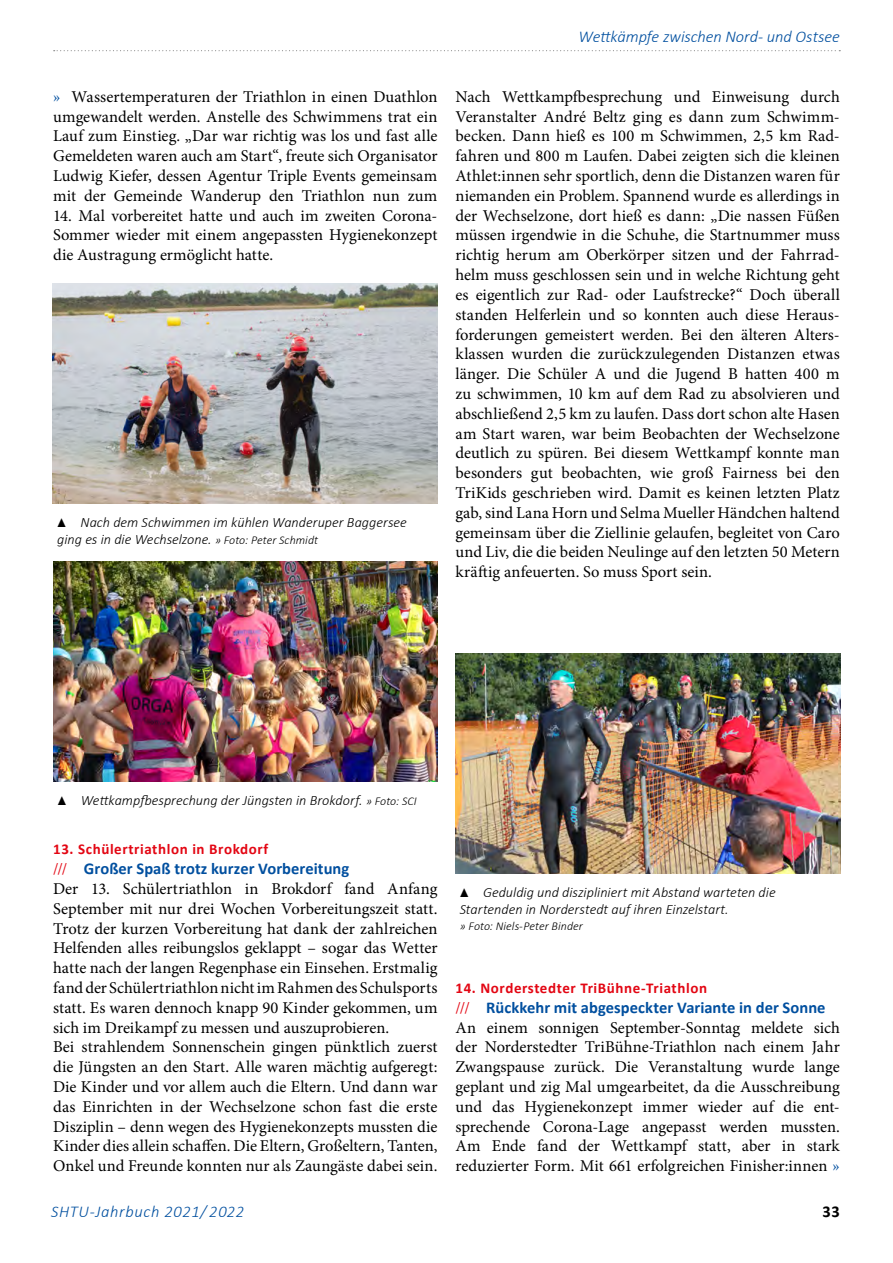
<style>
.page{position:relative;width:893px;height:1263px;background:#fff}
.page>*{position:absolute;margin:0;border:0;box-sizing:border-box;transform-origin:0 0}
.fließ_ohne_einzug{font:16.5px/19.8px "Minion Pro";color:#000;text-align:justify}
.fließ_ohne_einzug-2{font:700 16.5px "Calibri";letter-spacing:.005em;color:#004f9f}
.t1{font:italic 300 16.5px "Calibri";color:#004f9f}
.t2{font:italic 300 16.5px "Calibri";letter-spacing:.04em;color:#004f9f}
.t3{font:700 16.5px "Calibri";color:#000}
.Artikel_-Kopfzeile_R{font:700 15px "Calibri";letter-spacing:.04em;color:#e30613}
.fließ_ohne_einzug-3{font:700 15px "Calibri";letter-spacing:.04em;color:#e30613}
.Bildunterschrift{font:italic 300 14.25px/16.5px "Calibri";color:#000}
.Bildunterschrift-2{font:italic 300 12px "Calibri";letter-spacing:.005em;color:#000}
.s1{color:#004f9f}
.s2{font-family:"Acumin Pro";font-weight:400;font-style:normal}
.s3{font-size:12px}
.s4{font-family:"Minion Pro";font-weight:400;color:#e30613}
</style>
<div class="page">
<svg style="left:54px;top:50px;width:786px;height:1px"></svg>
<img style="left:53px;top:284px;width:384px;height:220px">
<img style="left:53px;top:561px;width:385px;height:220px">
<img style="left:455px;top:654px;width:385px;height:220px">
<p class="fließ_ohne_einzug" style="left:53px;top:87px;width:386px"><span class="s1">»</span> Wassertemperaturen der Triathlon in einen Duathlon umgewandelt werden. Anstelle des Schwimmens trat ein Lauf zum Einstieg. „Dar war richtig was los und fast alle Gemeldeten waren auch am Start“, freute sich Organisator Ludwig Kiefer, dessen Agentur Triple Events gemeinsam mit der Gemeinde Wanderup den Triathlon nun zum</p>
<p class="fließ_ohne_einzug" style="left:53px;top:206px;width:386px">14. Mal vorbereitet hatte und auch im zweiten Corona-Sommer wieder mit einem angepassten Hygienekonzept die Austragung ermöglicht hatte.</p>
<p class="Bildunterschrift" style="left:57px;top:514px;width:351px"><span class="s2">▲</span> Nach dem Schwimmen im kühlen Wanderuper Baggersee ging es in die Wechselzone. <span class="s3">» Foto: Peter Schmidt</span></p>
<p class="t1" style="left:579px;top:26px;width:263px">Wettkämpfe zwischen Nord- und Ostsee</p>
<p class="fließ_ohne_einzug" style="left:455px;top:87px;width:386px">Nach Wettkampfbesprechung und Einweisung durch Veranstalter André Beltz ging es dann zum Schwimm&shy;becken. Dann hieß es 100 m Schwimmen, 2,5 km Rad&shy;fahren und 800 m Laufen. Dabei zeigten sich die kleinen Athlet:innen sehr sportlich, denn die Distanzen waren für niemanden ein Problem. Spannend wurde es allerdings in der Wechselzone, dort hieß es dann: „Die nassen Füßen müssen irgendwie in die Schuhe, die Startnummer muss richtig herum am Oberkörper sitzen und der Fahrrad&shy;helm muss geschlossen sein und in welche Richtung geht es eigentlich zur Rad- oder Laufstrecke?“ Doch überall standen Helferlein und so konnten auch diese Heraus&shy;forderungen gemeistert werden. Bei den älteren Alters&shy;klassen wurden die zurückzulegenden Distanzen etwas länger. Die Schüler A und die Jugend B hatten 400 m zu schwimmen, 10 km auf dem Rad zu absolvieren und abschließend 2,5 km zu laufen. Dass dort schon alte Hasen am Start waren, war beim Beobachten der Wechselzone deutlich zu spüren. Bei diesem Wettkampf konnte man besonders gut beobachten, wie groß Fairness bei den TriKids geschrieben wird. Damit es keinen letzten Platz gab, sind Lana Horn und Selma Mueller Händchen haltend gemeinsam über die Ziellinie gelaufen, begleitet von Caro und Liv, die die beiden Neulinge auf den letzten 50 Metern kräftig anfeuerten. So muss Sport sein.</p>
<p class="Bildunterschrift" style="left:57px;top:792px;width:361px"><span class="s2">▲</span> Wettkampfbesprechung der Jüngsten in Brokdorf. <span class="s3">» Foto: SCI</span></p>
<p class="fließ_ohne_einzug-3" style="left:53px;top:839px;width:217px">13. Schülertriathlon in Brokdorf</p>
<p class="fließ_ohne_einzug-2" style="left:53px;top:857px;width:298px"><span class="s4">///</span> Großer Spaß trotz kurzer Vorbereitung</p>
<p class="fließ_ohne_einzug" style="left:53px;top:879px;width:386px">Der 13. Schülertriathlon in Brokdorf fand Anfang September mit nur drei Wochen Vorbereitungszeit statt.<br>Trotz der kurzen Vorbereitung hat dank der zahlreichen Helfenden alles reibungslos geklappt – sogar das Wetter hatte nach der langen Regenphase ein Einsehen. Erstmalig fand der Schülertriathlon nicht im Rahmen des Schulsports statt. Es waren dennoch knapp 90 Kinder gekommen, um sich im Dreikampf zu messen und auszuprobieren.</p>
<p class="fließ_ohne_einzug" style="left:53px;top:1037px;width:386px">Bei strahlendem Sonnenschein gingen pünktlich zuerst die Jüngsten an den Start. Alle waren mächtig aufgeregt:<br>Die Kinder und vor allem auch die Eltern. Und dann war das Einrichten in der Wechselzone schon fast die erste Disziplin – denn wegen des Hygienekonzepts mussten die Kinder dies allein schaffen. Die Eltern, Großeltern, Tanten, Onkel und Freunde konnten nur als Zaungäste dabei sein.</p>
<p class="t2" style="left:51px;top:1201px;width:195px">SHTU-Jahrbuch 2021/ 2022</p>
<p class="Bildunterschrift" style="left:460px;top:884px;width:317px"><span class="s2">▲</span> Geduldig und diszipliniert mit Abstand warteten die<br>Startenden in Norderstedt auf ihren Einzelstart.</p>
<p class="Bildunterschrift-2" style="left:460px;top:919px;width:125px">» Foto: Niels-Peter Binder</p>
<p class="Artikel_-Kopfzeile_R" style="left:455px;top:977px;width:253px">14. Norderstedter TriBühne-Triathlon</p>
<p class="fließ_ohne_einzug-2" style="left:455px;top:996px;width:372px"><span class="s4">///</span> Rückkehr mit abgespeckter Variante in der Sonne</p>
<p class="fließ_ohne_einzug" style="left:455px;top:1017px;width:386px">An einem sonnigen September-Sonntag meldete sich der Norderstedter TriBühne-Triathlon nach einem Jahr Zwangspause zurück. Die Veranstaltung wurde lange geplant und zig Mal umgearbeitet, da die Ausschreibung und das Hygienekonzept immer wieder auf die ent&shy;sprechende Corona-Lage angepasst werden mussten.<br>Am Ende fand der Wettkampf statt, aber in stark reduzierter Form. Mit 661 erfolgreichen Finisher:innen <span class="s1">»</span></p>
<p class="t3" style="left:822px;top:1200px;width:19px">33</p>
</div>
